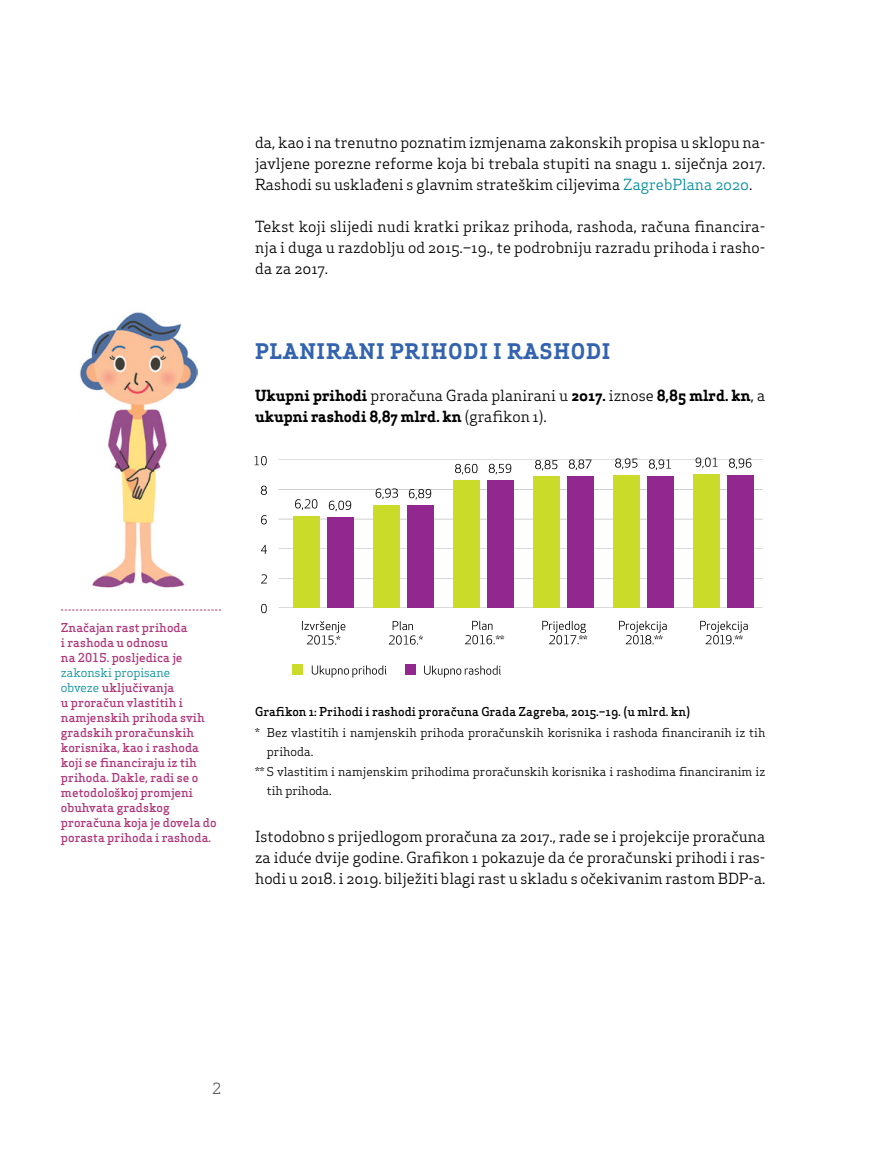
<style>
.page{position:relative;width:893px;height:1170px;background:#fff}
.page>*{position:absolute;margin:0;border:0;box-sizing:border-box;transform-origin:0 0}
.t1{font:700 21px "Apex Serif";letter-spacing:.05em;color:#3363af}
.t2{font:15px/21px "Apex Serif";color:#000;text-align:justify}
.t3{font:700 15px/21px "Apex Serif";color:#000}
.t4{font:15px "Apex Serif";color:#58595b}
.t5{font:500 12px/15px "Apex Serif";color:#b03779}
.t6{font:12px "Apex Serif";color:#000}
.t7{font:500 12px "Apex Serif";color:#000}
.s1{color:#008d9b}
.s2{font-weight:400}
.s3{font-weight:400;color:#008d9b}
</style>
<div class="page">
<hr style="left:279px;top:607px;width:484px;height:1px;background:#000">
<hr style="left:279px;top:578px;width:484px;height:1px;background:#000">
<hr style="left:279px;top:548px;width:484px;height:1px;background:#000">
<hr style="left:279px;top:519px;width:484px;height:1px;background:#000">
<hr style="left:279px;top:489px;width:484px;height:1px;background:#000">
<hr style="left:279px;top:459px;width:484px;height:1px;background:#000">
<svg style="left:61px;top:609px;width:160px;height:1px"></svg>
<img style="left:80px;top:312px;width:117px;height:276px">
<svg style="left:80px;top:393px;width:16px;height:76px"></svg>
<svg style="left:80px;top:522px;width:16px;height:66px"></svg>
<svg style="left:302px;top:621px;width:43px;height:23px"></svg>
<svg style="left:389px;top:621px;width:34px;height:23px"></svg>
<svg style="left:465px;top:620px;width:39px;height:24px"></svg>
<svg style="left:542px;top:620px;width:45px;height:24px"></svg>
<svg style="left:424px;top:665px;width:77px;height:12px"></svg>
<svg style="left:312px;top:665px;width:74px;height:12px"></svg>
<svg style="left:329px;top:500px;width:22px;height:11px"></svg>
<svg style="left:376px;top:488px;width:22px;height:11px"></svg>
<svg style="left:409px;top:489px;width:22px;height:10px"></svg>
<svg style="left:455px;top:464px;width:22px;height:10px"></svg>
<svg style="left:489px;top:464px;width:22px;height:10px"></svg>
<svg style="left:535px;top:460px;width:22px;height:10px"></svg>
<svg style="left:569px;top:459px;width:22px;height:11px"></svg>
<svg style="left:295px;top:499px;width:22px;height:11px"></svg>
<svg style="left:619px;top:620px;width:48px;height:24px"></svg>
<svg style="left:615px;top:458px;width:22px;height:11px"></svg>
<svg style="left:649px;top:459px;width:22px;height:11px"></svg>
<svg style="left:700px;top:620px;width:48px;height:24px"></svg>
<svg style="left:696px;top:457px;width:22px;height:11px"></svg>
<svg style="left:729px;top:458px;width:22px;height:11px"></svg>
<div style="left:293px;top:516px;width:26px;height:91px;background:#cbdb2a"></div>
<div style="left:327px;top:517px;width:26px;height:90px;background:#92278f"></div>
<div style="left:373px;top:505px;width:26px;height:102px;background:#cbdb2a"></div>
<div style="left:407px;top:505px;width:26px;height:102px;background:#92278f"></div>
<div style="left:453px;top:480px;width:26px;height:127px;background:#cbdb2a"></div>
<div style="left:487px;top:480px;width:26px;height:127px;background:#92278f"></div>
<div style="left:533px;top:476px;width:27px;height:131px;background:#cbdb2a"></div>
<div style="left:567px;top:476px;width:26px;height:131px;background:#92278f"></div>
<div style="left:613px;top:475px;width:27px;height:132px;background:#cbdb2a"></div>
<div style="left:647px;top:476px;width:26px;height:131px;background:#92278f"></div>
<div style="left:693px;top:474px;width:27px;height:133px;background:#cbdb2a"></div>
<div style="left:727px;top:475px;width:26px;height:132px;background:#92278f"></div>
<svg style="left:261px;top:604px;width:6px;height:9px"></svg>
<svg style="left:261px;top:574px;width:6px;height:9px"></svg>
<svg style="left:261px;top:544px;width:6px;height:10px"></svg>
<svg style="left:261px;top:515px;width:6px;height:9px"></svg>
<svg style="left:261px;top:485px;width:6px;height:10px"></svg>
<svg style="left:254px;top:456px;width:13px;height:9px"></svg>
<div style="left:405px;top:664px;width:11px;height:10px;background:#92278f"></div>
<div style="left:292px;top:664px;width:11px;height:10px;background:#cbdb2a"></div>
<p class="t2" style="left:255px;top:132px;width:512px">da, kao i na trenutno poznatim izmjenama zakonskih propisa u sklopu na&shy;javljene porezne reforme koja bi trebala stupiti na snagu 1. siječnja 2017.<br>Rashodi su usklađeni s glavnim strateškim ciljevima <span class="s1">ZagrebPlana 2020</span>.</p>
<p class="t2" style="left:255px;top:216px;width:512px">Tekst koji slijedi nudi kratki prikaz prihoda, rashoda, računa financira&shy;nja i duga u razdoblju od 2015.–19., te podrobniju razradu prihoda i rasho&shy;da za 2017.</p>
<h1 class="t1" style="left:255px;top:337px;width:77px">PLANIRA</h1>
<h1 class="t1" style="left:359px;top:337px;width:104px">NI PRIHODI</h1>
<h1 class="t1" style="left:493px;top:337px;width:92px">I RASHODI</h1>
<p class="t3" style="left:255px;top:384px;width:512px">Ukupni prihodi <span class="s2">proračuna Grada planirani u</span> 2017. <span class="s2">iznose</span> 8,85 mlrd. kn<span class="s2">, a </span>ukupni rashodi 8,87 mlrd. kn <span class="s2">(grafikon 1).</span></p>
<p class="t5" style="left:61px;top:619px;width:128px">Značajan rast prihoda i rashoda u odnosu<br>na 2015. posljedica je</p>
<p class="t5" style="left:61px;top:664px;width:157px"><span class="s3">zakonski propisane<br>obveze</span> uključivanja<br>u proračun vlastitih i namjenskih prihoda svih gradskih proračunskih korisnika, kao i rashoda koji se financiraju iz tih prihoda. Dakle, radi se o metodološkoj promjeni obuhvata gradskog proračuna koja je dovela do porasta prihoda i rashoda.</p>
<p class="t7" style="left:255px;top:703px;width:437px">Grafikon 1: Prihodi i rashodi proračuna Grada Zagreba, 2015.–19. (u mlrd. kn)</p>
<p class="t6" style="left:255px;top:724px;width:512px">* Bez vlastitih i namjenskih prihoda proračunskih korisnika i rashoda financiranih iz tih</p>
<p class="t6" style="left:267px;top:744px;width:48px">prihoda.</p>
<p class="t6" style="left:255px;top:763px;width:512px">** S vlastitim i namjenskim prihodima proračunskih korisnika i rashodima financiranim iz</p>
<p class="t6" style="left:267px;top:783px;width:67px">tih prihoda.</p>
<p class="t2" style="left:255px;top:825px;width:512px">Istodobno s prijedlogom proračuna za 2017., rade se i projekcije proračuna za iduće dvije godine. Grafikon 1 pokazuje da će proračunski prihodi i ras&shy;hodi u 2018. i 2019. bilježiti blagi rast u skladu s očekivanim rastom BDP-a.</p>
<p class="t4" style="left:212px;top:1078px;width:10px">2</p>
</div>
